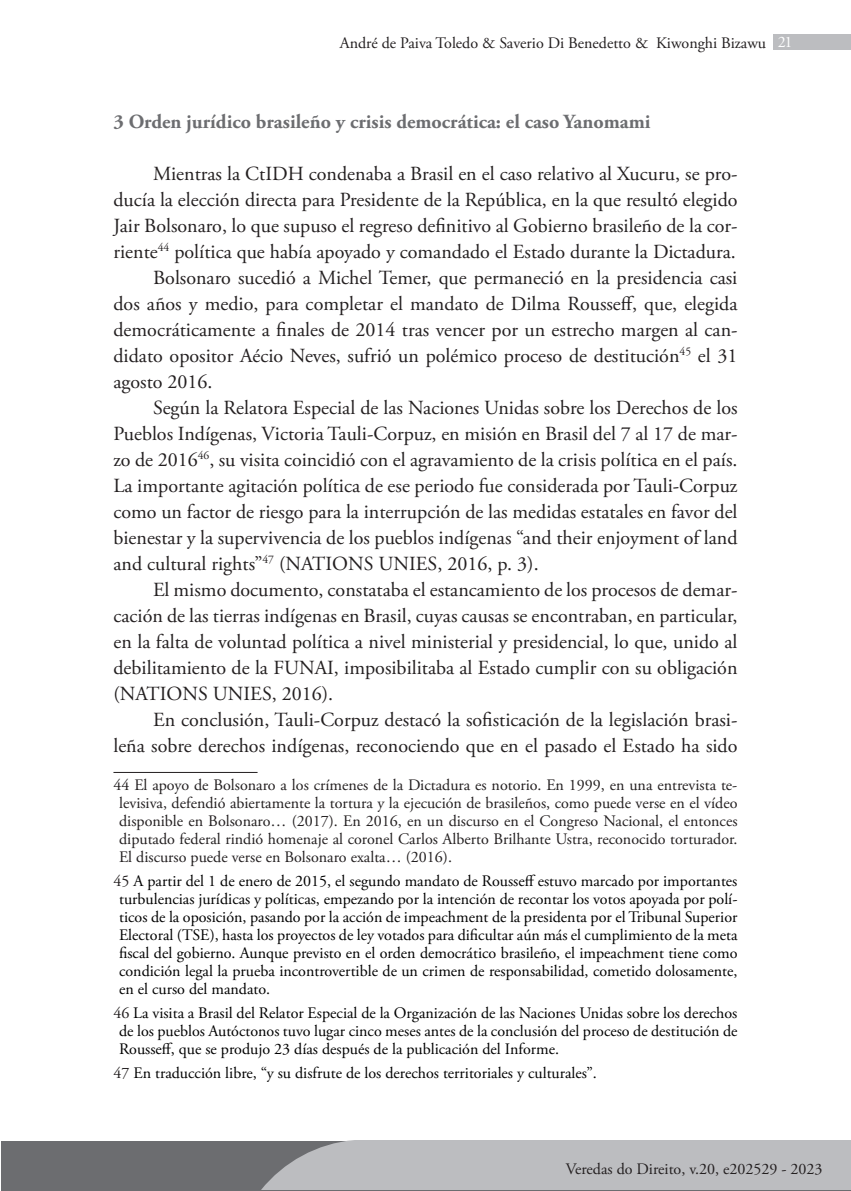
<style>
.page{position:relative;width:851px;height:1191px;background:#fff}
.page>*{position:absolute;margin:0;border:0;box-sizing:border-box;transform-origin:0 0}
.t1{font:20px "Adobe Garamond Pro";color:#231f20}
.t2{font:700 20px "Adobe Garamond Pro";color:#6c6d70}
.t3{font:16px/18px "Adobe Garamond Pro";color:#000001;text-align:justify}
.t4{font:16px/18px "Adobe Garamond Pro";color:#231f20;text-align:justify}
.s1{color:#fff}
.s2{color:#231f20}
</style>
<div class="page">
<div style="left:1px;top:1141px;width:849px;height:50px;background:#6c6d70"></div>
<hr style="left:0;top:1140px;width:1px;height:50px;background:#6c6d70">
<div style="left:773px;top:34px;width:77px;height:16px;background:#bcbdc0"></div>
<div style="left:261px;top:1140px;width:589px;height:50px;background:#bcbdc0"></div>
<hr style="left:113px;top:772px;width:144px;height:1px;background:#231f20">
<p class="t4" style="left:340px;top:34px;width:453px">André de Paiva Toledo &amp; Saverio Di Benedetto &amp; Kiwonghi Bizawu <span class="s1">21</span></p>
<p class="t2" style="left:113px;top:110px;width:538px">3 Orden jurídico brasileño y crisis democrática: el caso Yanomami</p>
<p class="t1" style="left:153px;top:162px;width:585px">Mientras la CtIDH condenaba a Brasil en el caso relativo al Xucuru, se pro-</p>
<p class="t1" style="left:113px;top:188px;width:625px">ducía la elección directa para Presidente de la República, en la que resultó elegido</p>
<p class="t1" style="left:113px;top:214px;width:625px">Jair Bolsonaro, lo que supuso el regreso definitivo al Gobierno brasileño de la cor-</p>
<p class="t1" style="left:113px;top:240px;width:624px">riente<sup>44</sup> política que había apoyado y comandado el Estado durante la Dictadura.</p>
<p class="t1" style="left:153px;top:266px;width:585px">Bolsonaro sucedió a Michel Temer, que permaneció en la presidencia casi</p>
<p class="t1" style="left:113px;top:292px;width:625px">dos años y medio, para completar el mandato de Dilma Rousseff, que, elegida</p>
<p class="t1" style="left:113px;top:318px;width:625px">democráticamente a finales de 2014 tras vencer por un estrecho margen al can-</p>
<p class="t1" style="left:113px;top:344px;width:625px">didato opositor Aécio Neves, sufrió un polémico proceso de destitución<sup>45</sup> el 31</p>
<p class="t1" style="left:113px;top:370px;width:101px">agosto 2016.</p>
<p class="t1" style="left:153px;top:396px;width:586px">Según la Relatora Especial de las Naciones Unidas sobre los Derechos de los</p>
<p class="t1" style="left:113px;top:422px;width:625px">Pueblos Indígenas, Victoria Tauli-Corpuz, en misión en Brasil del 7 al 17 de mar-</p>
<p class="t1" style="left:113px;top:448px;width:625px">zo de 2016<sup>46</sup>, su visita coincidió con el agravamiento de la crisis política en el país.</p>
<p class="t1" style="left:113px;top:474px;width:625px">La importante agitación política de ese periodo fue considerada por Tauli-Corpuz</p>
<p class="t1" style="left:113px;top:500px;width:625px">como un factor de riesgo para la interrupción de las medidas estatales en favor del</p>
<p class="t1" style="left:113px;top:526px;width:625px">bienestar y la supervivencia de los pueblos indígenas “and their enjoyment of land</p>
<p class="t1" style="left:113px;top:552px;width:426px">and cultural rights”<sup>47</sup> (NATIONS UNIES, 2016, p. 3).</p>
<p class="t1" style="left:153px;top:578px;width:585px">El mismo documento, constataba el estancamiento de los procesos de demar-</p>
<p class="t1" style="left:113px;top:604px;width:625px">cación de las tierras indígenas en Brasil, cuyas causas se encontraban, en particular,</p>
<p class="t1" style="left:113px;top:630px;width:625px">en la falta de voluntad política a nivel ministerial y presidencial, lo que, unido al</p>
<p class="t1" style="left:113px;top:656px;width:625px">debilitamiento de la FUNAI, imposibilitaba al Estado cumplir con su obligación</p>
<p class="t1" style="left:113px;top:682px;width:221px">(NATIONS UNIES, 2016).</p>
<p class="t1" style="left:153px;top:708px;width:585px">En conclusión, Tauli-Corpuz destacó la sofisticación de la legislación brasi-</p>
<p class="t1" style="left:113px;top:734px;width:625px">leña sobre derechos indígenas, reconociendo que en el pasado el Estado ha sido</p>
<p class="t4" style="left:119px;top:777px;width:619px;text-indent:-6px">44 El apoyo de Bolsonaro a los crímenes de la Dictadura es notorio. En 1999, en una entrevista te&shy;levisiva, defendió abiertamente la tortura y la ejecución de brasileños, como puede verse en el vídeo disponible en Bolsonaro… (2017). En 2016, en un discurso en el Congreso Nacional, el entonces diputado federal rindió homenaje al coronel Carlos Alberto Brilhante Ustra, reconocido torturador.<br>El discurso puede verse en Bolsonaro exalta… (2016).</p>
<p class="t3" style="left:119px;top:872px;width:619px;text-indent:-6px"><span class="s2">45</span> A partir del 1 de enero de 2015, el segundo mandato de Rousseff estuvo marcado por importantes turbulencias jurídicas y políticas, empezando por la intención de recontar los votos apoyada por polí&shy;ticos de la oposición, pasando por la acción de impeachment de la presidenta por el Tribunal Superior Electoral (TSE), hasta los proyectos de ley votados para dificultar aún más el cumplimiento de la meta fiscal del gobierno. Aunque previsto en el orden democrático brasileño, el impeachment tiene como condición legal la prueba incontrovertible de un crimen de responsabilidad, cometido dolosamente, en el curso del mandato.</p>
<p class="t3" style="left:119px;top:1004px;width:620px;text-indent:-6px"><span class="s2">46</span> La visita a Brasil del Relator Especial de la Organización de las Naciones Unidas sobre los derechos de los pueblos Autóctonos tuvo lugar cinco meses antes de la conclusión del proceso de destitución de Rousseff, que se produjo 23 días después de la publicación del Informe.</p>
<p class="t3" style="left:113px;top:1064px;width:485px"><span class="s2">47</span> En traducción libre, “y su disfrute de los derechos territoriales y culturales”.</p>
<p class="t4" style="left:565px;top:1160px;width:258px">Veredas do Direito, v.20, e202529 - 2023</p>
</div>
